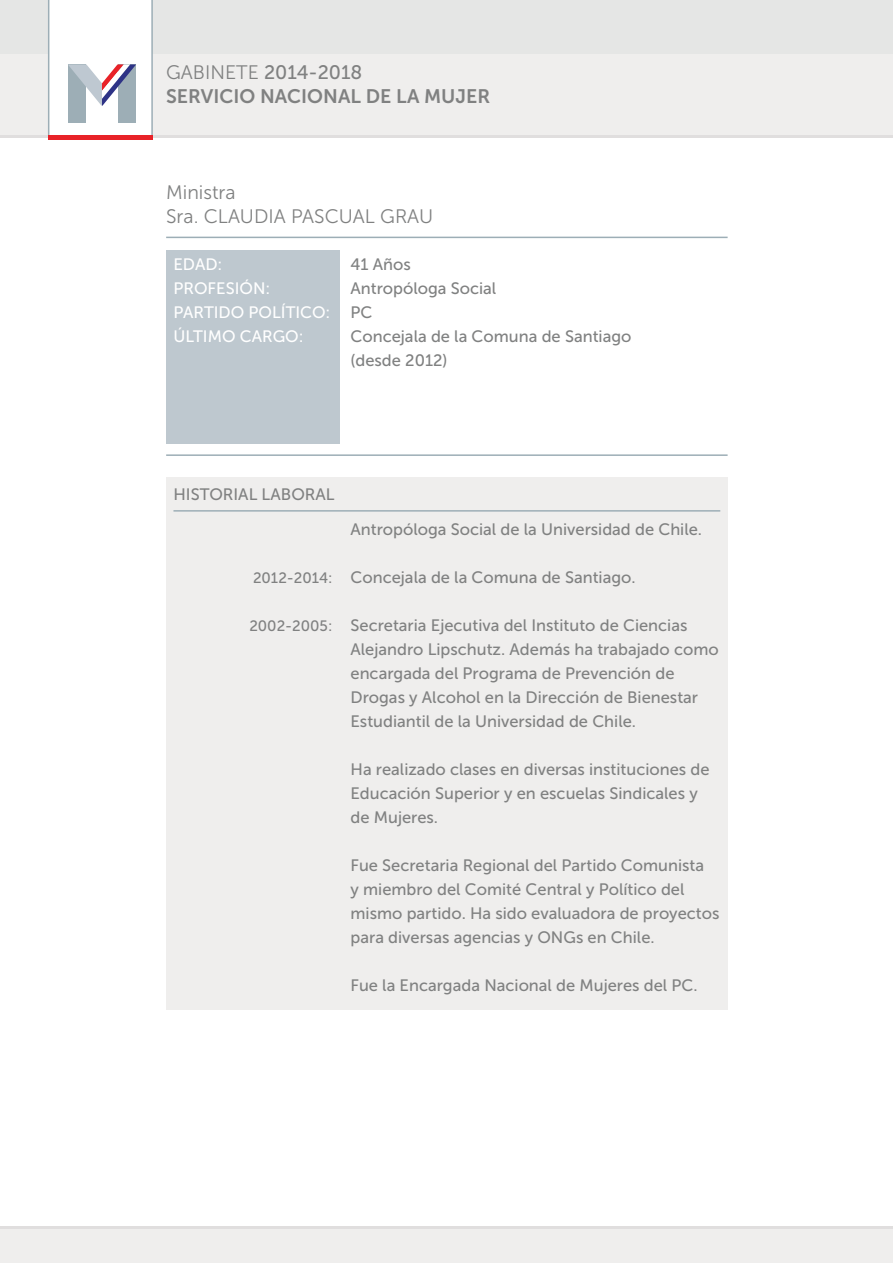
<style>
.page{position:relative;width:893px;height:1263px;background:#fff}
.page>*{position:absolute;margin:0;border:0;box-sizing:border-box;transform-origin:0 0}
.t1{font:19.5px/24px "Museo Sans 300";color:#808181}
.t2{font:19.5px "Museo Sans 700";color:#808181}
.t3{font:19.5px "Museo Sans 500";color:#808181}
.t4{font:16.5px/24px "Museo Sans 500";color:#808181}
.t5{font:16.5px/24px "Museo Sans 500";color:#fff}
.t6{font:15px "Museo Sans 500";color:#808181}
.s1{font-family:"Museo Sans 300"}
</style>
<div class="page">
<div style="left:0;top:0;width:893px;height:135px;background:#efeeed"></div>
<div style="left:0;top:0;width:893px;height:54px;background:#e5e6e5"></div>
<svg style="left:48px;top:0;width:105px;height:135px;background:#e9eaed"></svg>
<hr style="left:0;top:135px;width:893px;height:2px;background:#e0dede">
<hr style="left:0;top:1226px;width:893px;height:3px;background:#e0dede">
<hr style="left:48px;top:135px;width:105px;height:4px;background:#e82228">
<div style="left:0;top:1229px;width:893px;height:34px;background:#efeeed"></div>
<div style="left:166px;top:477px;width:562px;height:532px;background:#efeeed"></div>
<div style="left:166px;top:250px;width:174px;height:194px;background:#bec8cf"></div>
<hr style="left:166px;top:237px;width:562px;height:1px;background:#9daeb6">
<hr style="left:166px;top:454px;width:562px;height:2px;background:#9daeb6">
<hr style="left:173px;top:510px;width:547px;height:2px;background:#9daeb6">
<p class="t3" style="left:166px;top:62px;width:198px"><span class="s1">GABINETE</span> 2014-2018</p>
<p class="t2" style="left:166px;top:86px;width:326px">SERVICIO NACIONAL DE LA MUJER</p>
<p class="t1" style="left:166px;top:180px;width:269px">Ministra<br>Sra. CLAUDIA PASCUAL GRAU</p>
<p class="t4" style="left:350px;top:252px;width:282px">41 Años<br>Antropóloga Social<br>PC<br>Concejala de la Comuna de Santiago (desde 2012)</p>
<p class="t5" style="left:173px;top:252px;width:158px">EDAD:<br>PROFESIÓN:<br>PARTIDO POLÍTICO:<br>ÚLTIMO CARGO:</p>
<p class="t4" style="left:173px;top:483px;width:163px">HISTORIAL LABORAL</p>
<p class="t6" style="left:253px;top:569px;width:81px">2012-2014:</p>
<p class="t6" style="left:249px;top:617px;width:85px">2002-2005:</p>
<p class="t4" style="left:350px;top:517px;width:353px">Antropóloga Social de la Universidad de Chile.</p>
<p class="t4" style="left:350px;top:565px;width:287px">Concejala de la Comuna de Santiago.</p>
<p class="t4" style="left:350px;top:613px;width:370px">Secretaria Ejecutiva del Instituto de Ciencias Alejandro Lipschutz. Además ha trabajado como encargada del Programa de Prevención de Drogas y Alcohol en la Dirección de Bienestar Estudiantil de la Universidad de Chile.</p>
<p class="t4" style="left:350px;top:757px;width:361px">Ha realizado clases en diversas instituciones de<br>Educación Superior y en escuelas Sindicales y de Mujeres.</p>
<p class="t4" style="left:350px;top:853px;width:370px">Fue Secretaria Regional del Partido Comunista<br>y miembro del Comité Central y Político del mismo partido. Ha sido evaluadora de proyectos para diversas agencias y ONGs en Chile.</p>
<p class="t4" style="left:350px;top:973px;width:349px">Fue la Encargada Nacional de Mujeres del PC.</p>
</div>
